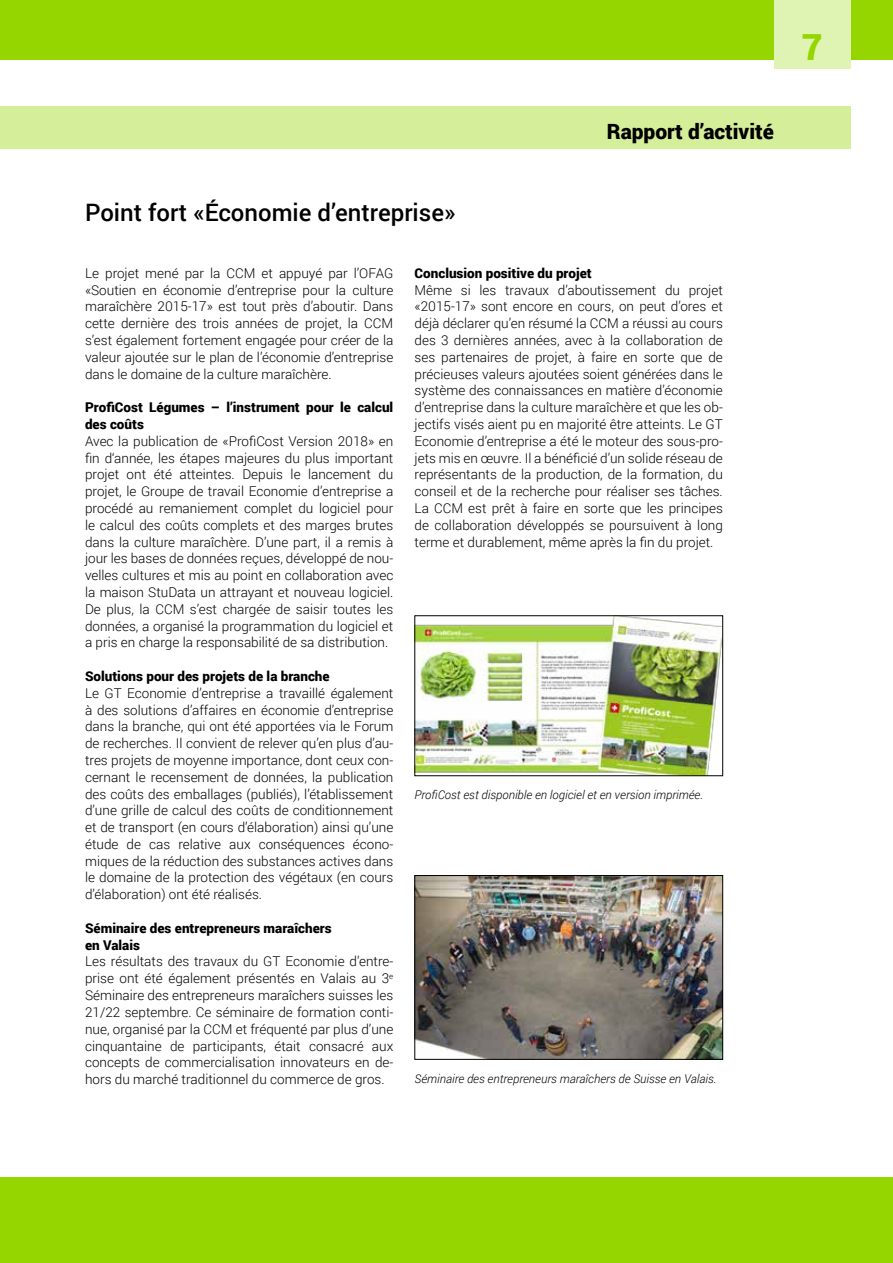
<style>
.page{position:relative;width:893px;height:1263px;background:#fff}
.page>*{position:absolute;margin:0;border:0;box-sizing:border-box;transform-origin:0 0}
.t1{font:900 36px "Roboto";color:#95d600}
.t2{font:500 24px "Roboto";color:#000}
.t3{font:900 21px "Roboto";color:#000}
.t4{font:300 13.5px/16.8px "Roboto";color:#000}
.t5{font:italic 300 12px "Roboto";color:#000}
.s1{font-weight:900}
</style>
<div class="page">
<div style="left:0;top:0;width:893px;height:60px;background:#95d600"></div>
<div style="left:774px;top:0;width:76px;height:68px;background:#dff3b3"></div>
<div style="left:0;top:106px;width:850px;height:43px;background:#d5ee99"></div>
<div style="left:0;top:1178px;width:893px;height:85px;background:#95d600"></div>
<img style="left:417px;top:617px;width:304px;height:157px">
<img style="left:417px;top:877px;width:304px;height:180px">
<div style="left:415px;top:875px;width:308px;height:184px;border:1px solid #000"></div>
<p class="t2" style="left:85px;top:195px;width:372px">Point fort «Économie d’entreprise»</p>
<p class="t3" style="left:607px;top:116px;width:169px">Rapport d’activité</p>
<p class="t4" style="left:85px;top:264px;width:310px;text-align:justify">Le projet mené par la CCM et appuyé par l’OFAG «Soutien en économie d’entreprise pour la culture maraîchère 2015-17» est tout près d’aboutir. Dans cette dernière des trois années de projet, la CCM s’est également fortement engagée pour créer de la valeur ajoutée sur le plan de l’économie d’entreprise dans le domaine de la culture maraîchère.</p>
<p class="t4" style="left:85px;top:398px;width:310px"><span class="s1">ProfiCost Légumes – l’instrument pour le calcul des coûts<br></span>Avec la publication de «ProfiCost Version 2018» en fin d‘année, les étapes majeures du plus important projet ont été atteintes. Depuis le lancement du projet, le Groupe de travail Economie d’entreprise a procédé au remaniement complet du logiciel pour le calcul des coûts complets et des marges brutes dans la culture maraîchère. D’une part, il a remis à jour les bases de données reçues, développé de nou&shy;velles cultures et mis au point en collaboration avec la maison StuData un attrayant et nouveau logiciel.<br>De plus, la CCM s’est chargée de saisir toutes les données, a organisé la programmation du logiciel et a pris en charge la responsabilité de sa distribution.</p>
<p class="t4" style="left:85px;top:667px;width:310px"><span class="s1">Solutions pour des projets de la branche<br></span>Le GT Economie d’entreprise a travaillé également à des solutions d’affaires en économie d’entreprise dans la branche, qui ont été apportées via le Forum de recherches. Il convient de relever qu’en plus d’au&shy;tres projets de moyenne importance, dont ceux con&shy;cernant le recensement de données, la publication des coûts des emballages (publiés), l’établissement d’une grille de calcul des coûts de conditionnement et de transport (en cours d’élaboration) ainsi qu’une étude de cas relative aux conséquences écono&shy;miques de la réduction des substances actives dans le domaine de la protection des végétaux (en cours d’élaboration) ont été réalisés.</p>
<p class="t4" style="left:85px;top:919px;width:310px"><span class="s1">Séminaire des entrepreneurs maraîchers<br>en Valais<br></span>Les résultats des travaux du GT Economie d’entre&shy;prise ont été également présentés en Valais au 3<sup>e </sup>Séminaire des entrepreneurs maraîchers suisses les 21/22 septembre. Ce séminaire de formation conti&shy;nue, organisé par la CCM et fréquenté par plus d’une cinquantaine de participants, était consacré aux concepts de commercialisation innovateurs en de&shy;hors du marché traditionnel du commerce de gros.</p>
<p class="t4" style="left:415px;top:264px;width:310px"><span class="s1">Conclusion positive du projet<br></span>Même si les travaux d’aboutissement du projet «2015-17» sont encore en cours, on peut d’ores et déjà déclarer qu’en résumé la CCM a réussi au cours des 3 dernières années, avec à la collaboration de ses partenaires de projet, à faire en sorte que de précieuses valeurs ajoutées soient générées dans le système des connaissances en matière d’économie d’entreprise dans la culture maraîchère et que les ob&shy;jectifs visés aient pu en majorité être atteints. Le GT Economie d’entreprise a été le moteur des sous-pro&shy;jets mis en œuvre. Il a bénéficié d’un solide réseau de représentants de la production, de la formation, du conseil et de la recherche pour réaliser ses tâches.<br>La CCM est prêt à faire en sorte que les principes de collaboration développés se poursuivent à long terme et durablement, même après la fin du projet.</p>
<p class="t5" style="left:415px;top:787px;width:290px">ProfiCost est disponible en logiciel et en version imprimée.</p>
<p class="t5" style="left:415px;top:1071px;width:303px">Séminaire des entrepreneurs maraîchers de Suisse en Valais.</p>
<p class="t1" style="left:802px;top:21px;width:22px">7</p>
</div>
